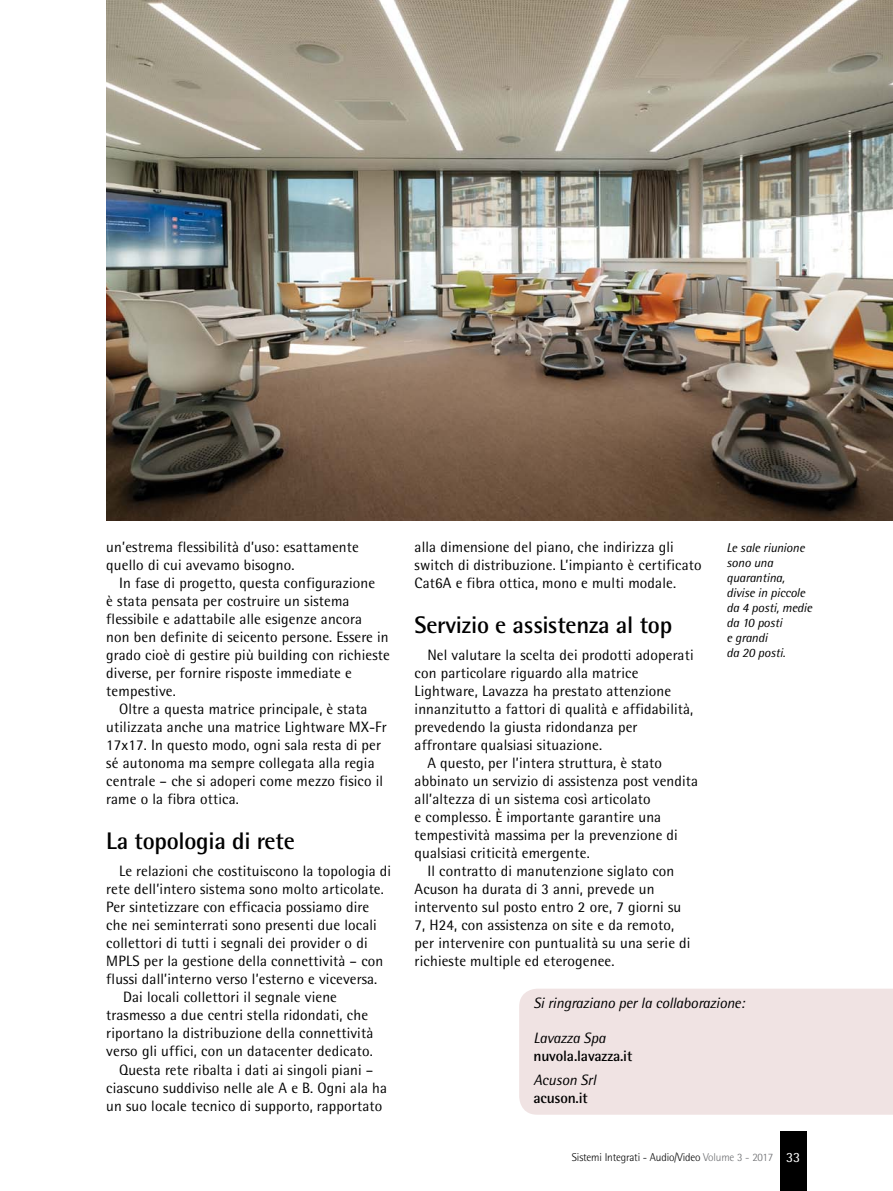
<style>
.page{position:relative;width:893px;height:1191px;background:#fff}
.page>*{position:absolute;margin:0;border:0;box-sizing:border-box;transform-origin:0 0}
.q_titolino_singolo{font:700 24px "Rotis Semi Sans";letter-spacing:-.01em;color:#000}
.q_testo{font:15px/18px "Rotis Semi Sans";letter-spacing:.01em;color:#000}
.q_testo-2{font:italic 15px "Rotis Semi Sans";letter-spacing:-.01em;color:#000}
.q_testo-3{font:700 15px "Rotis Semi Sans";letter-spacing:-.01em;color:#000}
.Normale{font:14.1px "Rotis Semi Sans";color:#fff}
.q_didascalia_nuova{font:italic 12.75px/15px "Rotis Semi Sans";letter-spacing:-.01em;color:#000}
.Normale-2{font:300 11.25px "Rotis Semi Sans";letter-spacing:-.015em;color:#000}
.s1{color:#6d6e71}
</style>
<div class="page">
<div style="left:780px;top:1131px;width:26px;height:60px;background:#000"></div>
<div style="left:519px;top:989px;width:374px;height:125px;background:#f0e3e3"></div>
<img style="left:106px;top:0;width:787px;height:520px">
<p class="q_testo" style="left:106px;top:538px;width:254px">un’estrema flessibilità d’uso: esattamente quello di cui avevamo bisogno.</p>
<p class="q_testo" style="left:106px;top:574px;width:285px;text-indent:13px">In fase di progetto, questa configurazione<br>è stata pensata per costruire un sistema flessibile e adattabile alle esigenze ancora<br>non ben definite di seicento persone. Essere in grado cioè di gestire più building con richieste diverse, per fornire risposte immediate e tempestive.</p>
<p class="q_testo" style="left:106px;top:700px;width:282px;text-indent:13px">Oltre a questa matrice principale, è stata utilizzata anche una matrice Lightware MX-Fr 17x17. In questo modo, ogni sala resta di per sé autonoma ma sempre collegata alla regia centrale – che si adoperi come mezzo fisico il rame o la fibra ottica.</p>
<p class="q_titolino_singolo" style="left:106px;top:826px;width:190px">La topologia di rete</p>
<p class="q_testo" style="left:106px;top:862px;width:286px;text-indent:13px">Le relazioni che costituiscono la topologia di rete dell’intero sistema sono molto articolate.<br>Per sintetizzare con efficacia possiamo dire che nei seminterrati sono presenti due locali collettori di tutti i segnali dei provider o di MPLS per la gestione della connettività – con flussi dall’interno verso l’esterno e viceversa.</p>
<p class="q_testo" style="left:106px;top:988px;width:268px;text-indent:17px">Dai locali collettori il segnale viene trasmesso a due centri stella ridondati, che riportano la distribuzione della connettività verso gli uffici, con un datacenter dedicato.</p>
<p class="q_testo" style="left:106px;top:1060px;width:282px;text-align:center">Questa rete ribalta i dati ai singoli piani – ciascuno suddiviso nelle ale A e B. Ogni ala ha un suo locale tecnico di supporto, rapportato</p>
<p class="q_testo" style="left:415px;top:538px;width:289px">alla dimensione del piano, che indirizza gli switch di distribuzione. L’impianto è certificato<br>Cat6A e fibra ottica, mono e multi modale.</p>
<p class="q_titolino_singolo" style="left:415px;top:610px;width:259px">Servizio e assistenza al top</p>
<p class="q_testo" style="left:415px;top:646px;width:281px;text-indent:13px">Nel valutare la scelta dei prodotti adoperati con particolare riguardo alla matrice Lightware, Lavazza ha prestato attenzione innanzitutto a fattori di qualità e affidabilità, prevedendo la giusta ridondanza per affrontare qualsiasi situazione.</p>
<p class="q_testo" style="left:415px;top:754px;width:285px;text-indent:13px">A questo, per l’intera struttura, è stato abbinato un servizio di assistenza post vendita all’altezza di un sistema così articolato<br>e complesso. È importante garantire una tempestività massima per la prevenzione di qualsiasi criticità emergente.</p>
<p class="q_testo" style="left:415px;top:862px;width:277px;text-indent:13px">Il contratto di manutenzione siglato con Acuson ha durata di 3 anni, prevede un intervento sul posto entro 2 ore, 7 giorni su 7, H24, con assistenza on site e da remoto, per intervenire con puntualità su una serie di richieste multiple ed eterogenee.</p>
<p class="q_didascalia_nuova" style="left:726px;top:540px;width:87px">Le sale riunione sono una quarantina, divise in piccole da 4 posti, medie da 10 posti</p>
<p class="q_didascalia_nuova" style="left:726px;top:630px;width:42px">e grandi</p>
<p class="q_didascalia_nuova" style="left:726px;top:645px;width:60px">da 20 posti.</p>
<p class="q_testo-2" style="left:533px;top:994px;width:213px">Si ringraziano per la collaborazione:</p>
<p class="q_testo-2" style="left:533px;top:1028px;width:74px">Lavazza Spa</p>
<p class="q_testo-3" style="left:533px;top:1046px;width:100px">nuvola.lavazza.it</p>
<p class="q_testo-2" style="left:533px;top:1070px;width:64px">Acuson Srl</p>
<p class="q_testo-3" style="left:533px;top:1088px;width:56px">acuson.it</p>
<p class="Normale-2" style="left:572px;top:1150px;width:203px">Sistemi Integrati - Audio/Video <span class="s1">Volume 3 - 2017</span></p>
<p class="Normale" style="left:786px;top:1148px;width:16px">33</p>
</div>
